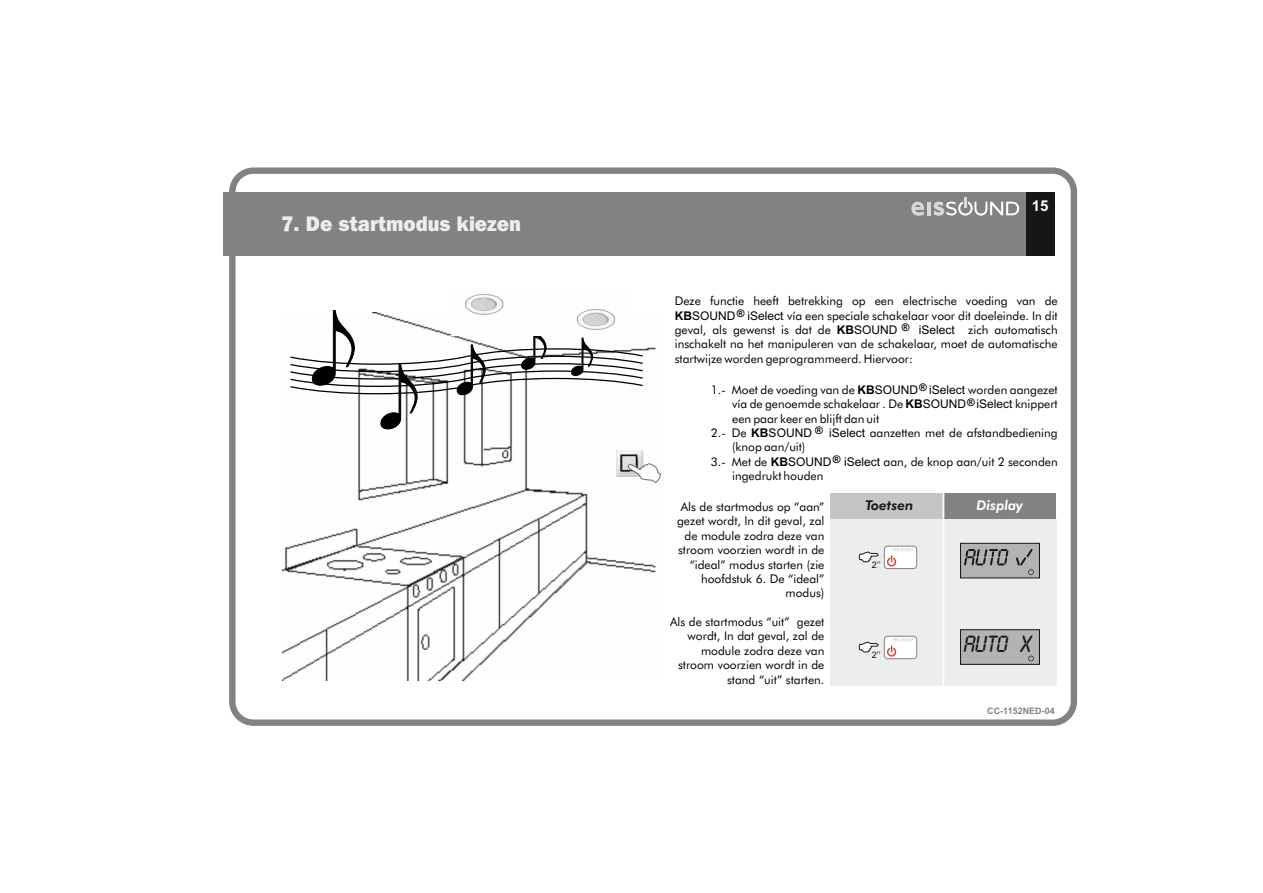
<style>
.page{position:relative;width:1263px;height:893px;background:#fff}
.page>*{position:absolute;margin:0;border:0;box-sizing:border-box;transform-origin:0 0}
.t1{font:24.6px "Lcd D";color:#151616}
.t2{font:800 21px "Franklin Gothic IT Cby BT";color:#eceded;scale:.95 1}
.t3{font:700 15px "Arial";color:#fff}
.t4{font:italic 800 13.5px "Futura BT";color:#151616}
.t5{font:italic 800 13.5px "Futura BT";color:#fff}
.t6{font:12px/14.4px "Futura BT";color:#000;text-align:right}
.t7{font:700 9px "Arial";color:#818281}
.t8{font:9px "Arial";color:#151616}
.s1{font-family:"Arial";font-weight:700}
.s2{font-family:"Arial"}
</style>
<div class="page">
<div style="left:223px;top:192px;width:825px;height:64px;background:#818281"></div>
<div style="left:831px;top:518px;width:117px;height:168px;background:#eceded"></div>
<div style="left:948px;top:518px;width:108px;height:168px;background:#eceded"></div>
<div style="left:831px;top:493px;width:116px;height:25px;background:#c5c5c5"></div>
<div style="left:944px;top:493px;width:112px;height:25px;background:#818281"></div>
<hr style="left:943px;top:493px;width:1px;height:196px;background:#fff">
<svg style="left:960px;top:629px;width:80px;height:36px;background:#a6a6a6"></svg>
<svg style="left:960px;top:542px;width:80px;height:37px;background:#989898"></svg>
<svg style="left:859px;top:551px;width:20px;height:11px"></svg>
<svg style="left:859px;top:641px;width:20px;height:12px"></svg>
<div style="left:884px;top:546px;width:33px;height:23px;background:#fff;border:1px solid #818281;border-radius:3px"></div>
<svg style="left:887px;top:548px;width:26px;height:19px"></svg>
<div style="left:884px;top:636px;width:33px;height:23px;background:#fff;border:1px solid #818281;border-radius:3px"></div>
<svg style="left:887px;top:638px;width:26px;height:19px"></svg>
<img style="left:283px;top:347px;width:377px;height:333px">
<svg style="left:289px;top:310px;width:355px;height:119px"></svg>
<img style="left:451px;top:293px;width:176px;height:42px">
<svg style="left:619px;top:454px;width:19px;height:18px"></svg>
<div style="left:1026px;top:192px;width:28px;height:64px;background:#151616"></div>
<svg style="left:911px;top:202px;width:13px;height:14px"></svg>
<hr style="left:927px;top:202px;width:4px;height:13px;background:#d9d9da">
<svg style="left:934px;top:197px;width:85px;height:19px"></svg>
<div style="left:229px;top:167px;width:848px;height:559px;border:6px solid #818281;border-radius:21px"></div>
<h2 class="t2" style="left:281px;top:215px;width:254px">7. De startmodus kiezen</h2>
<p class="t3" style="left:1032px;top:200px;width:18px">15</p>
<p class="t6" style="left:675px;top:295px;width:384px;text-align:justify">Deze functie heeft betrekking op een electrische voeding van de <span class="s1">KB</span><span class="s2">SOUND</span> <sup>®</sup> <span class="s2">iSelect</span> vía een speciale schakelaar voor dit doeleinde. In dit geval, als gewenst is dat de <span class="s1">KB</span><span class="s2">SOUND</span> <sup>®</sup> <span class="s2">iSelect</span></p>
<p class="t6" style="left:675px;top:324px;width:384px;text-align:justify;text-indent:293px">zich automatisch inschakelt na het manipuleren van de schakelaar, moet de automatische startwijze worden geprogrammeerd. Hiervoor:</p>
<p class="t6" style="left:711px;top:383px;width:348px">1.- Moet de voeding van de <span class="s1">KB</span><span class="s2">SOUND</span><sup>®</sup> <span class="s2">iSelect</span> worden aangezet</p>
<p class="t6" style="left:732px;top:398px;width:327px">vía de genoemde schakelaar . De <span class="s1">KB</span><span class="s2">SOUND</span><sup>®</sup> <span class="s2">iSelect</span> knippert</p>
<p class="t6" style="left:732px;top:412px;width:148px">een paar keer en blijft dan uit</p>
<p class="t6" style="left:711px;top:427px;width:348px">2.- De <span class="s1">KB</span><span class="s2">SOUND</span> <sup>®</sup> <span class="s2">iSelect</span> aanzetten met de afstandbediening</p>
<p class="t6" style="left:732px;top:441px;width:75px">(knop aan/uit)</p>
<p class="t6" style="left:711px;top:455px;width:348px">3.- Met de <span class="s1">KB</span><span class="s2">SOUND</span> <sup>®</sup> <span class="s2">iSelect</span> aan, de knop aan/uit 2 seconden</p>
<p class="t6" style="left:732px;top:470px;width:93px">ingedrukt houden</p>
<p class="t4" style="left:865px;top:500px;width:49px">Toetsen</p>
<p class="t5" style="left:976px;top:500px;width:48px">Display</p>
<p class="t6" style="left:677px;top:501px;width:149px">Als de startmodus op “aan” gezet wordt, In dit geval, zal de module zodra deze van stroom voorzien wordt in de “ideal” modus starten (zie hoofdstuk 6. De “ideal” modus)</p>
<p class="t6" style="left:670px;top:616px;width:156px">Als de startmodus “uit” gezet wordt, In dat geval, zal de module zodra deze van stroom voorzien wordt in de stand “uit” starten.</p>
<p class="t8" style="left:872px;top:561px;width:10px">2’’</p>
<h1 class="t1" style="left:962px;top:629px;width:69px">AUTO x</h1>
<p class="t8" style="left:872px;top:651px;width:10px">2’’</p>
<p class="t7" style="left:987px;top:708px;width:69px">CC-1152NED-04</p>
</div>
